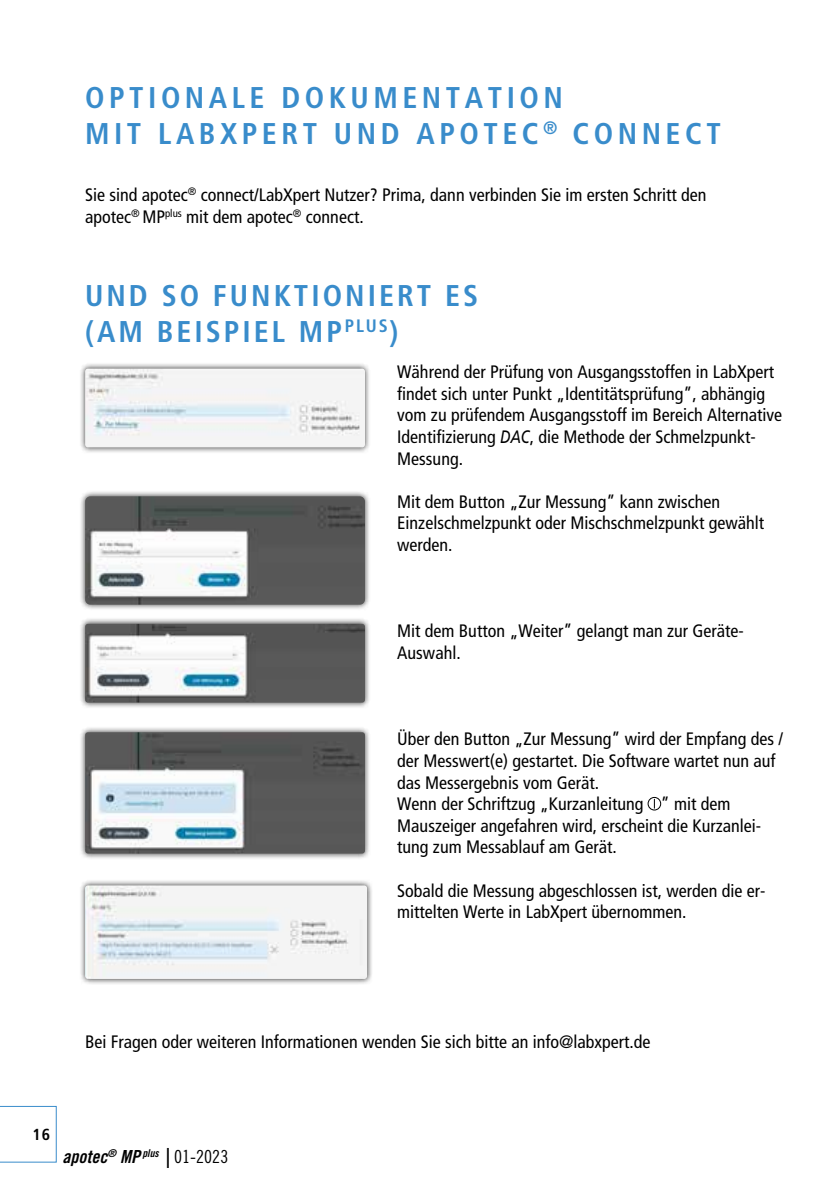
<style>
.page{position:relative;width:840px;height:1191px;background:#fff}
.page>*{position:absolute;margin:0;border:0;box-sizing:border-box;transform-origin:0 0}
.t1{font:700 condensed 30px/36px "Frutiger LT Std";letter-spacing:.15em;color:#398ccb}
.t2{font:700 condensed 30px/36px "Frutiger LT Std";letter-spacing:.1em;color:#398ccb}
.t3{font:condensed 18px/21.6px "Frutiger LT Std";color:#000}
.t4{font:18px "Trade Gothic LT Std Bd Cn 20 Obl";color:#000}
.t5{font:700 condensed 16px "Frutiger LT Std";color:#000}
.s1{font-style:italic;font-stretch:normal}
.s2{font-family:"Trade Gothic LT Std Cn 18"}
</style>
<div class="page">
<svg style="left:0;top:1106px;width:57px;height:56px"></svg>
<div style="left:647px;top:797px;width:13px;height:13px;border:1px solid #000;border-radius:50%"></div>
<div style="left:79px;top:362px;width:291px;height:92px;background:#000;opacity:.75"></div>
<img style="left:85px;top:369px;width:280px;height:78px">
<div style="left:79px;top:490px;width:291px;height:120px;background:#000;opacity:.75"></div>
<img style="left:85px;top:496px;width:280px;height:108px">
<div style="left:79px;top:617px;width:291px;height:92px;background:#000;opacity:.75"></div>
<img style="left:85px;top:624px;width:280px;height:78px">
<div style="left:79px;top:726px;width:291px;height:134px;background:#000;opacity:.75"></div>
<img style="left:85px;top:732px;width:280px;height:121px">
<div style="left:79px;top:879px;width:294px;height:106px;background:#000;opacity:.75"></div>
<img style="left:85px;top:885px;width:282px;height:94px">
<h1 class="t1" style="left:85px;top:79px;width:636px">OPTIONALE DOKUMENTATION<br>MIT LABXPERT UND APOTEC<sup>®</sup> CONNECT</h1>
<p class="t3" style="left:85px;top:184px;width:622px">Sie sind apotec<sup>®</sup> connect/LabXpert Nutzer? Prima, dann verbinden Sie im ersten Schritt den apotec<sup>®</sup> MP<sup>plus</sup> mit dem apotec<sup>®</sup> connect.</p>
<h1 class="t2" style="left:85px;top:278px;width:394px">UND SO FUNKTIONIERT ES (AM BEISPIEL MP<sup>PLUS</sup>)</h1>
<p class="t3" style="left:397px;top:361px;width:386px">Während der Prüfung von Ausgangsstoffen in LabXpert findet sich unter Punkt „Identitätsprüfung”, abhängig vom zu prüfendem Ausgangsstoff im Bereich Alternative Identifizierung <span class="s1">DAC</span>, die Methode der Schmelzpunkt-Messung.</p>
<p class="t3" style="left:397px;top:491px;width:368px">Mit dem Button „Zur Messung” kann zwischen<br>Einzelschmelzpunkt oder Mischschmelzpunkt gewählt werden.</p>
<p class="t3" style="left:397px;top:620px;width:348px">Mit dem Button „Weiter” gelangt man zur Geräte-<br>Auswahl.</p>
<p class="t3" style="left:397px;top:728px;width:387px">Über den Button „Zur Messung” wird der Empfang des / der Messwert(e) gestartet. Die Software wartet nun auf das Messergebnis vom Gerät.<br>Wenn der Schriftzug „Kurzanleitung ” mit dem Mauszeiger angefahren wird, erscheint die Kurzanlei&shy;tung zum Messablauf am Gerät.</p>
<p class="t3" style="left:397px;top:879px;width:369px">Sobald die Messung abgeschlossen ist, werden die er&shy;mittelten Werte in LabXpert übernommen.</p>
<p class="t3" style="left:85px;top:1031px;width:566px">Bei Fragen oder weiteren Informationen wenden Sie sich bitte an info@labxpert.de</p>
<p class="t5" style="left:33px;top:1125px;width:19px">16</p>
<p class="t4" style="left:62px;top:1145px;width:167px">apotec<sup>®</sup> MP <sup>plus</sup> | <span class="s2">01-2023</span></p>
</div>
